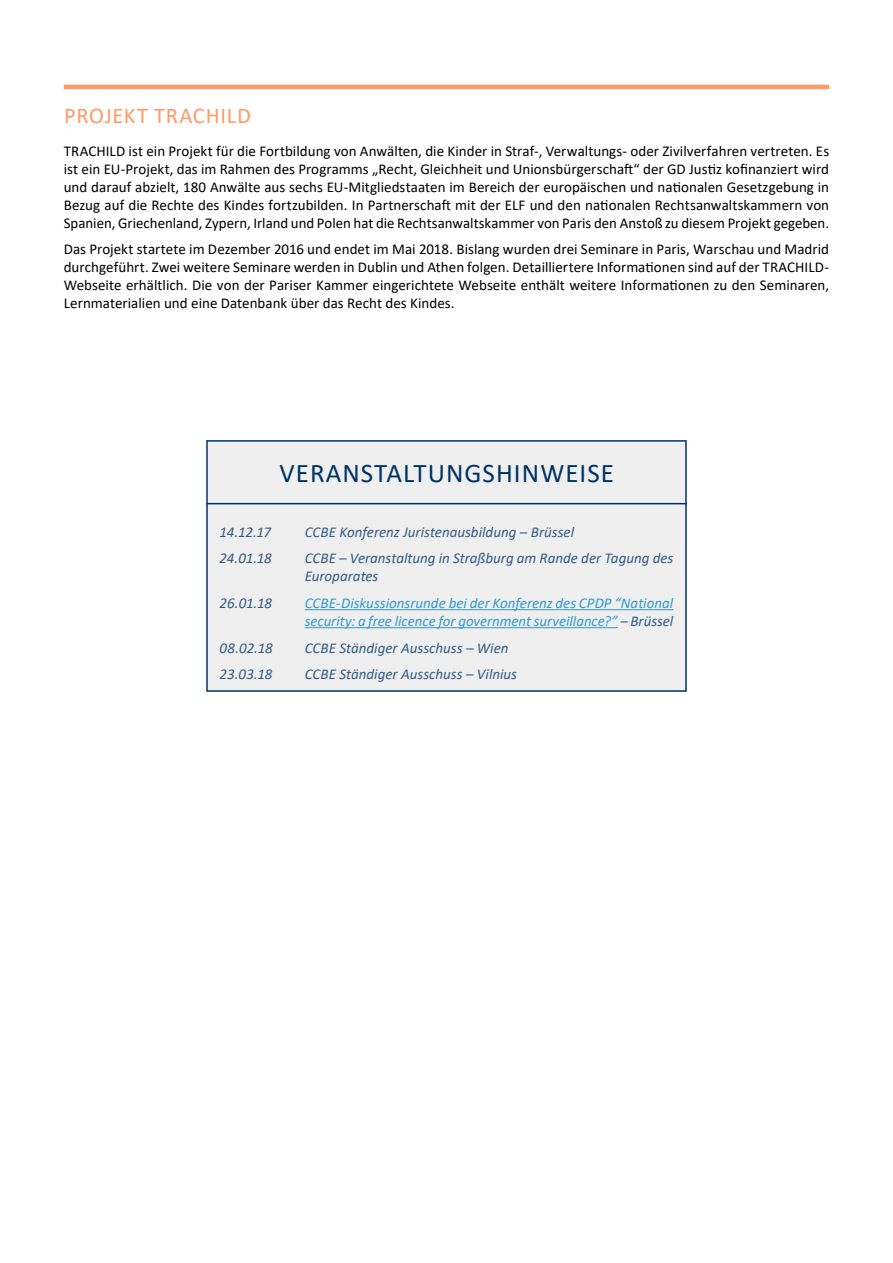
<style>
.page{position:relative;width:893px;height:1263px;background:#fff}
.page>*{position:absolute;margin:0;border:0;box-sizing:border-box;transform-origin:0 0}
.t1{font:27px "Calibri";letter-spacing:.04em;color:#036}
.t2{font:22.5px "Calibri";letter-spacing:.03em;color:#f96}
.t3{font:15px/18px "Calibri";color:#000;text-align:justify}
.t4{font:italic 15px/18px "Calibri";color:#335c85}
.t5{font:italic 15px/18px "Calibri";color:#39c}
.s1{color:#335c85}
</style>
<div class="page">
<div style="left:206px;top:440px;width:481px;height:252px;background:#efefef;border:2px solid #036"></div>
<hr style="left:64px;top:85px;width:765px;height:4px;background:#f96">
<hr style="left:305px;top:609px;width:368px;height:1px;background:#39c">
<hr style="left:305px;top:627px;width:313px;height:1px;background:#39c">
<hr style="left:207px;top:503px;width:480px;height:1px;background:#036">
<h2 class="t2" style="left:64px;top:100px;width:188px">PROJEKT TRACHILD</h2>
<p class="t3" style="left:64px;top:141px;width:767px">TRACHILD ist ein Projekt für die Fortbildung von Anwälten, die Kinder in Straf-, Verwaltungs- oder Zivilverfahren vertreten. Es ist ein EU-Projekt, das im Rahmen des Programms „Recht, Gleichheit und Unionsbürgerschaft“ der GD Justiz kofinanziert wird und darauf abzielt, 180 Anwälte aus sechs EU-Mitgliedstaaten im Bereich der europäischen und nationalen Gesetzgebung in Bezug auf die Rechte des Kindes fortzubilden. In Partnerschaft mit der ELF und den nationalen Rechtsanwaltskammern von Spanien, Griechenland, Zypern, Irland und Polen hat die Rechtsanwaltskammer von Paris den Anstoß zu diesem Projekt gegeben.</p>
<p class="t3" style="left:64px;top:240px;width:767px">Das Projekt startete im Dezember 2016 und endet im Mai 2018. Bislang wurden drei Seminare in Paris, Warschau und Madrid durchgeführt. Zwei weitere Seminare werden in Dublin und Athen folgen. Detailliertere Informationen sind auf der TRACHILD-Webseite erhältlich. Die von der Pariser Kammer eingerichtete Webseite enthält weitere Informationen zu den Seminaren, Lernmaterialien und eine Datenbank über das Recht des Kindes.</p>
<h1 class="t1" style="left:279px;top:454px;width:336px">VERANSTALTUNGSHINWEISE</h1>
<p class="t4" style="left:220px;top:522px;width:53px">14.12.17</p>
<p class="t4" style="left:305px;top:522px;width:271px">CCBE Konferenz Juristenausbildung – Brüssel</p>
<p class="t4" style="left:220px;top:549px;width:54px">24.01.18</p>
<p class="t4" style="left:305px;top:549px;width:370px">CCBE – Veranstaltung in Straßburg am Rande der Tagung des<br>Europarates</p>
<p class="t4" style="left:220px;top:593px;width:54px">26.01.18</p>
<p class="t5" style="left:305px;top:593px;width:370px">CCBE-Diskussionsrunde bei der Konferenz des CPDP “National security: a free licence for government surveillance?” <span class="s1">– Brüssel</span></p>
<p class="t4" style="left:220px;top:638px;width:55px">08.02.18</p>
<p class="t4" style="left:305px;top:638px;width:205px">CCBE Ständiger Ausschuss – Wien</p>
<p class="t4" style="left:220px;top:664px;width:54px">23.03.18</p>
<p class="t4" style="left:305px;top:664px;width:214px">CCBE Ständiger Ausschuss – Vilnius</p>
</div>
